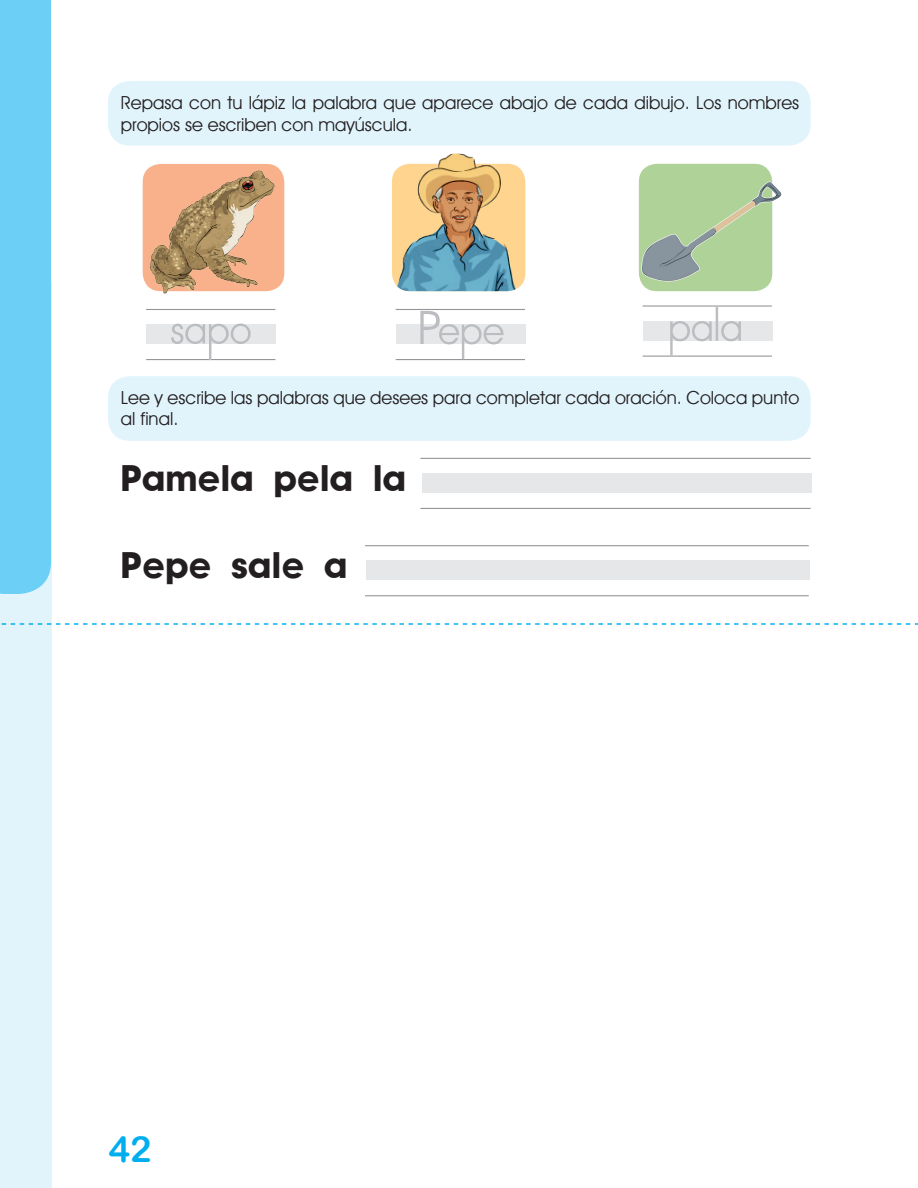
<style>
.page{position:relative;width:918px;height:1188px;background:#fff}
.page>*{position:absolute;margin:0;border:0;box-sizing:border-box;transform-origin:0 0}
.t1{font:700 36px "Avant Guard SW";color:#231f20}
.t2{font:36px "Arial Rounded MT Bold";color:#00aeef}
.TEXTO{font:18px/21.6px "Avant Guard SW";color:#231f20}
.s1{font-family:"Century Gothic"}
</style>
<div class="page">
<div style="left:0;top:282px;width:51px;height:906px;background:#e1f4fc"></div>
<div style="left:0;top:0;width:51px;height:594px;background:#6bcff6"></div>
<div style="left:396px;top:324px;width:129px;height:20px;background:#e6e7e9"></div>
<hr style="left:396px;top:309px;width:129px;height:1px;background:#939598">
<hr style="left:396px;top:359px;width:129px;height:1px;background:#939598">
<div style="left:108px;top:376px;width:703px;height:65px;background:#e1f4fc;border-radius:22px"></div>
<div style="left:108px;top:81px;width:703px;height:65px;background:#e1f4fc;border-radius:22px"></div>
<div style="left:147px;top:324px;width:129px;height:20px;background:#e6e7e9"></div>
<hr style="left:146px;top:309px;width:129px;height:1px;background:#939598">
<hr style="left:146px;top:359px;width:129px;height:1px;background:#939598">
<div style="left:643px;top:321px;width:129px;height:19px;background:#e6e7e9"></div>
<hr style="left:643px;top:305px;width:129px;height:2px;background:#939598">
<hr style="left:643px;top:356px;width:129px;height:1px;background:#939598">
<svg style="left:670px;top:307px;width:71px;height:48px"></svg>
<div style="left:639px;top:164px;width:133px;height:127px;background:#afd299;border-radius:18px"></div>
<div style="left:367px;top:560px;width:443px;height:20px;background:#e6e7e9"></div>
<hr style="left:365px;top:545px;width:444px;height:1px;background:#939598">
<hr style="left:365px;top:595px;width:444px;height:1px;background:#939598">
<div style="left:422px;top:473px;width:390px;height:20px;background:#e6e7e9"></div>
<hr style="left:420px;top:458px;width:391px;height:1px;background:#939598">
<hr style="left:420px;top:508px;width:391px;height:1px;background:#939598">
<div style="left:143px;top:164px;width:141px;height:127px;background:#f9b18c;border-radius:18px"></div>
<img style="left:638px;top:177px;width:144px;height:111px">
<svg style="left:1px;top:623px;width:917px;height:2px"></svg>
<img style="left:144px;top:165px;width:134px;height:129px">
<svg style="left:171px;top:324px;width:80px;height:36px"></svg>
<svg style="left:420px;top:311px;width:84px;height:48px"></svg>
<img style="left:392px;top:154px;width:133px;height:137px">
<p class="TEXTO" style="left:121px;top:92px;width:680px">Repasa con tu lápiz la palabra que aparece abajo de cada dibujo. Los nombres propios se escriben con mayúscula.</p>
<p class="TEXTO" style="left:121px;top:386px;width:680px">Lee y escribe las palabras que desees para completar cada oración. Coloca punto al final.</p>
<p class="t1" style="left:120px;top:456px;width:287px">Pam<span class="s1">e</span>la p<span class="s1">e</span>la la</p>
<p class="t1" style="left:120px;top:544px;width:229px">P<span class="s1">e</span>p<span class="s1">e</span> sal<span class="s1">e</span> a</p>
<h1 class="t2" style="left:109px;top:1128px;width:44px">42</h1>
</div>
